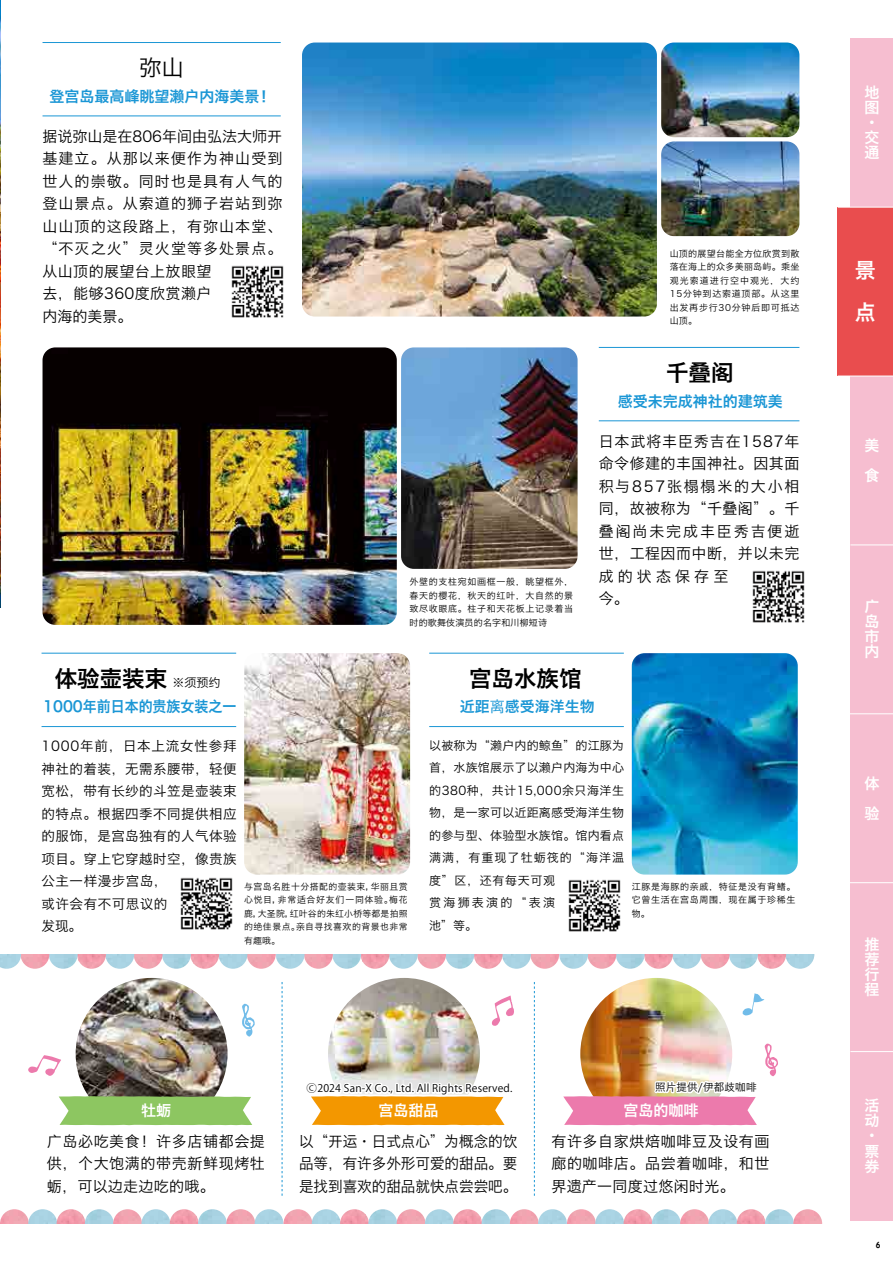
<style>
.page{position:relative;width:893px;height:1263px;background:#fff}
.page>*{position:absolute;margin:0;border:0;box-sizing:border-box;transform-origin:0 0}
.t1{font:22.5px "Hiragino Sans GB W6";color:#000}
.t2{font:22.5px "Hiragino Sans GB W3";color:#000}
.t3{font:21px/42px "Hiragino Sans GB W6";color:#fff}
.t4{font:15px/22.5px "Hiragino Sans GB W3";letter-spacing:.04em;color:#000;text-align:justify}
.t5{font:15px/22.5px "Hiragino Sans GB W3";letter-spacing:.07em;color:#000}
.t6{font:15px/22.5px "Hiragino Sans GB W3";letter-spacing:.06em;color:#000}
.t7{font:15px/15px "Hiragino Sans GB W6";color:#fff}
.t8{font:15px "Hiragino Sans GB W6";color:#1a96d5}
.t9{font:15px "Hiragino Sans GB W6";color:#1a96d5;scale:.93 1}
.t10{font:15px "Hiragino UD Sans Std W6";color:#1a96d5}
.t11{font:13.5px/22.5px "Hiragino Sans GB W3";letter-spacing:.035em;color:#000}
.t12{font:12px/22.5px "Hiragino Sans GB W3";letter-spacing:.015em;color:#000}
.t13{font:10.5px "Koz Go Pr 6 N";letter-spacing:.02em;color:#000}
.t14{font:10.5px "Hiragino Sans GB W3";letter-spacing:.02em;color:#000}
.t15{font:9px/13.5px "Hiragino Sans GB W3";letter-spacing:.075em;color:#000;text-align:justify}
.t16{font:9px/13.5px "Hiragino UD Sans Std W3";letter-spacing:.05em;color:#000;text-align:justify}
.s1{font-family:"Hiragino Sans GB W3";font-size:12px}
.s2{font-family:"Hiragino Sans GB W3"}
.s3{font-family:"Koz Go Pro"}
.s4{font-family:"Koz Go Pr 6 N"}
</style>
<div class="page">
<div style="left:850px;top:38px;width:43px;height:1182px;background:#f6bed0"></div>
<div style="left:838px;top:207px;width:55px;height:169px;background:#e94d4e"></div>
<hr style="left:850px;top:1051px;width:43px;height:1px;background:#fff">
<hr style="left:838px;top:882px;width:55px;height:1px;background:#fff">
<hr style="left:838px;top:713px;width:55px;height:1px;background:#fff">
<hr style="left:850px;top:544px;width:43px;height:1px;background:#fff">
<hr style="left:838px;top:376px;width:55px;height:1px;background:#fff">
<hr style="left:838px;top:207px;width:55px;height:1px;background:#fff">
<img style="left:330px;top:978px;width:149px;height:60px">
<svg style="left:0;top:954px;width:814px;height:15px"></svg>
<svg style="left:0;top:1209px;width:822px;height:15px"></svg>
<img style="left:76px;top:978px;width:152px;height:118px">
<img style="left:0;top:0;width:1px;height:608px">
<img style="left:180px;top:877px;width:53px;height:53px">
<img style="left:752px;top:570px;width:53px;height:53px">
<hr style="left:599px;top:420px;width:200px;height:1px;background:#1a96d5">
<hr style="left:599px;top:347px;width:200px;height:1px;background:#1a96d5">
<img style="left:231px;top:265px;width:53px;height:53px">
<hr style="left:43px;top:116px;width:238px;height:1px;background:#1a96d5">
<hr style="left:43px;top:42px;width:238px;height:1px;background:#1a96d5">
<svg style="left:59px;top:1096px;width:193px;height:29px;background:#92c769"></svg>
<svg style="left:282px;top:982px;width:1px;height:214px"></svg>
<img style="left:580px;top:978px;width:152px;height:96px">
<svg style="left:534px;top:982px;width:1px;height:214px"></svg>
<svg style="left:743px;top:993px;width:21px;height:22px"></svg>
<svg style="left:492px;top:995px;width:22px;height:31px"></svg>
<svg style="left:28px;top:1055px;width:33px;height:21px"></svg>
<svg style="left:242px;top:1004px;width:13px;height:33px"></svg>
<svg style="left:765px;top:1044px;width:13px;height:32px"></svg>
<svg style="left:563px;top:1074px;width:194px;height:51px"></svg>
<img style="left:311px;top:1038px;width:194px;height:87px">
<img style="left:661px;top:141px;width:138px;height:95px">
<img style="left:43px;top:347px;width:354px;height:278px">
<img style="left:302px;top:43px;width:355px;height:274px">
<img style="left:661px;top:43px;width:138px;height:94px">
<img style="left:401px;top:347px;width:177px;height:222px">
<img style="left:244px;top:653px;width:166px;height:221px">
<hr style="left:42px;top:726px;width:194px;height:1px;background:#1a96d5">
<hr style="left:42px;top:653px;width:194px;height:1px;background:#1a96d5">
<img style="left:568px;top:879px;width:53px;height:53px">
<img style="left:632px;top:653px;width:166px;height:221px">
<hr style="left:429px;top:726px;width:195px;height:1px;background:#1a96d5">
<hr style="left:429px;top:653px;width:195px;height:1px;background:#1a96d5">
<h1 class="t2" style="left:139px;top:54px;width:46px">弥山</h1>
<h3 class="t8" style="left:50px;top:86px;width:227px">登宫岛最高峰眺望濑户内海美景！</h3>
<h3 class="t5" style="left:43px;top:125px;width:241px">据说弥山是在806年间由弘法大师开基建立。从那以来便作为神山受到世人的崇敬。同时也是具有人气的登山景点。从索道的狮子岩站到弥山山顶的这段路上，有弥山本堂、“不灭之火”灵火堂等多处景点。从山顶的展望台上放眼望<br>去，能够360度欣赏濑户<br>内海的美景。</h3>
<p class="t15" style="left:410px;top:575px;width:165px">外壁的支柱宛如画框一般，眺望框外，春天的樱花，秋天的红叶，大自然的景致尽收眼底。柱子和天花板上记录着当时的歌舞伎演员的名字和川柳短诗</p>
<p class="t15" style="left:670px;top:246px;width:131px">山顶的展望台能全方位欣赏到散落在海上的众多美丽岛屿。乘坐观光索道进行空中观光，大约15分钟到达索道顶部。从这里出发再步行30分钟后即可抵达山顶。</p>
<h1 class="t1" style="left:666px;top:358px;width:69px">千叠阁</h1>
<h3 class="t8" style="left:618px;top:391px;width:166px">感受未完成神社的建筑美</h3>
<h3 class="t6" style="left:599px;top:430px;width:202px">日本武将丰臣秀吉在1587年命令修建的丰国神社。因其面积与857张榻榻米的大小相同，故被称为“千叠阁”。千叠阁尚未完成丰臣秀吉便逝世，工程因而中断，并以未完成的状态保存至<br>今。</h3>
<h1 class="t1" style="left:55px;top:664px;width:167px">体验壶装束 <span class="s1">※须预约</span></h1>
<h3 class="t9" style="left:43px;top:697px;width:209px">1000年前日本的贵族女装之一</h3>
<h3 class="t11" style="left:42px;top:735px;width:196px">1000年前，日本上流女性参拜神社的着装，无需系腰带，轻便宽松，带有长纱的斗笠是壶装束的特点。根据四季不同提供相应的服饰，是宫岛独有的人气体验项目。穿上它穿越时空，像贵族公主一样漫步宫岛，<br>或许会有不可思议的<br>发现。</h3>
<p class="t16" style="left:244px;top:879px;width:165px">与<span class="s2">宫岛</span>名<span class="s2">胜</span>十分搭配的<span class="s2">壶</span>装束，<span class="s2">华丽</span>且<span class="s2">赏</span>心悦目，非常<span class="s3">适</span>合好友<span class="s2">们</span>一同体<span class="s2">验</span>。梅花鹿，大<span class="s3">圣</span>院，<span class="s2">红</span>叶谷的朱<span class="s2">红</span>小<span class="s2">桥</span>等都是拍照的<span class="s2">绝</span>佳景点。<span class="s2">亲</span>自<span class="s2">寻</span>找喜<span class="s2">欢</span>的背景也非常有趣哦。</p>
<h1 class="t1" style="left:469px;top:664px;width:114px">宫岛水族馆</h1>
<h3 class="t10" style="left:460px;top:695px;width:136px">近距<span class="s4">离</span>感受海洋生物</h3>
<h3 class="t12" style="left:429px;top:734px;width:196px">以被称为“濑户内的鲸鱼”的江豚为首，水族馆展示了以濑户内海为中心的380种，共计15,000余只海洋生物，是一家可以近距离感受海洋生物的参与型、体验型水族馆。馆内看点满满，有重现了牡蛎筏的“海洋温度”区，还有每天可观<br>赏海狮表演的“表演<br>池”等。</h3>
<p class="t15" style="left:632px;top:879px;width:165px">江豚是海豚的亲戚，特征是没有背鳍。它曾生活在宫岛周围，现在属于珍稀生物。</p>
<p class="t13" style="left:307px;top:1082px;width:207px">Ⓒ2024 San-X Co., Ltd. All Rights Reserved.</p>
<p class="t14" style="left:655px;top:1080px;width:103px">照片提供/伊都歧咖啡</p>
<h3 class="t7" style="left:141px;top:1102px;width:31px">牡蛎</h3>
<h3 class="t4" style="left:47px;top:1129px;width:220px">广岛必吃美食！许多店铺都会提供，个大饱满的带壳新鲜现烤牡蛎，可以边走边吃的哦。</h3>
<h3 class="t7" style="left:379px;top:1102px;width:61px">宫岛甜品</h3>
<h3 class="t4" style="left:299px;top:1129px;width:220px">以“开运·日式点心”为概念的饮品等，有许多外形可爱的甜品。要是找到喜欢的甜品就快点尝尝吧。</h3>
<h3 class="t7" style="left:623px;top:1102px;width:76px">宫岛的咖啡</h3>
<h3 class="t4" style="left:551px;top:1129px;width:220px">有许多自家烘焙咖啡豆及设有画廊的咖啡店。品尝着咖啡，和世界遗产一同度过悠闲时光。</h3>
<h3 class="t7" style="left:864px;top:84px;width:16px">地图·交通</h3>
<h2 class="t3" style="left:855px;top:249px;width:22px">景点</h2>
<h3 class="t7" style="left:864px;top:430px;width:16px;line-height:30px">美食</h3>
<h3 class="t7" style="left:864px;top:599px;width:16px;text-align:justify">广岛市内</h3>
<h3 class="t7" style="left:864px;top:767px;width:16px;line-height:30px">体验</h3>
<h3 class="t7" style="left:864px;top:936px;width:16px;text-align:justify">推荐行程</h3>
<h3 class="t7" style="left:864px;top:1098px;width:16px">活动·票券</h3>
</div>
